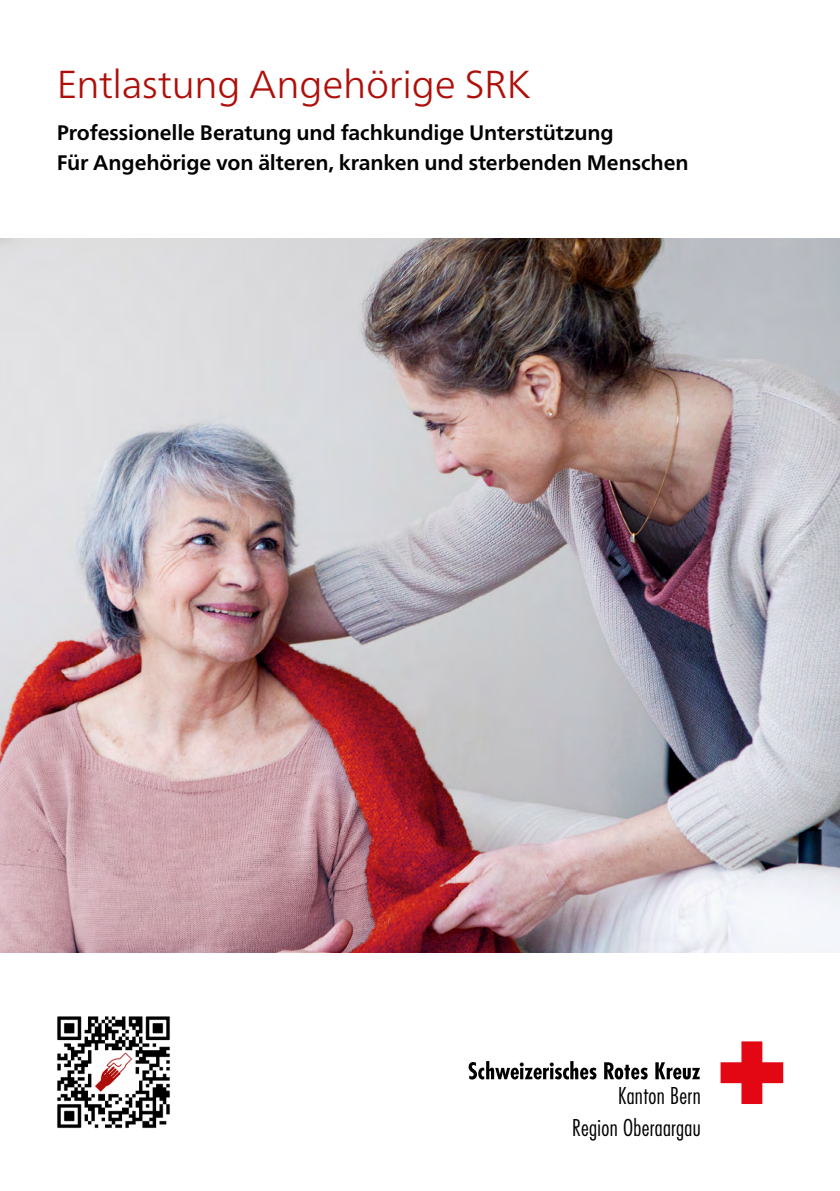
<style>
.page{position:relative;width:840px;height:1191px;background:#fff}
.page>*{position:absolute;margin:0;border:0;box-sizing:border-box;transform-origin:0 0}
.t1{font:300 39px "Frutiger Neue LTW1 G";letter-spacing:-.01em;color:#ae0f0a}
.t2{font:300 condensed 22.6px/32.4px "Futura Std";letter-spacing:.015em;color:#000;text-align:right}
.t3{font:700 21px/30px "Frutiger Neue LTW1 G";letter-spacing:-.005em;color:#000}
</style>
<div class="page">
<img style="left:57px;top:1016px;width:113px;height:112px">
<img style="left:0;top:238px;width:839px;height:714px">
<svg style="left:720px;top:1041px;width:62px;height:63px"></svg>
<svg style="left:468px;top:1061px;width:128px;height:18px"></svg>
<svg style="left:604px;top:1062px;width:43px;height:17px"></svg>
<svg style="left:655px;top:1062px;width:44px;height:17px"></svg>
<h1 class="t1" style="left:57px;top:61px;width:475px">Entlastung Angehörige SRK</h1>
<p class="t3" style="left:57px;top:117px;width:633px">Professionelle Beratung und fachkundige Unterstützung<br>Für Angehörige von älteren, kranken und sterbenden Menschen</p>
<p class="t2" style="left:572px;top:1079px;width:130px">Kanton Bern<br>Region Oberaargau</p>
</div>
